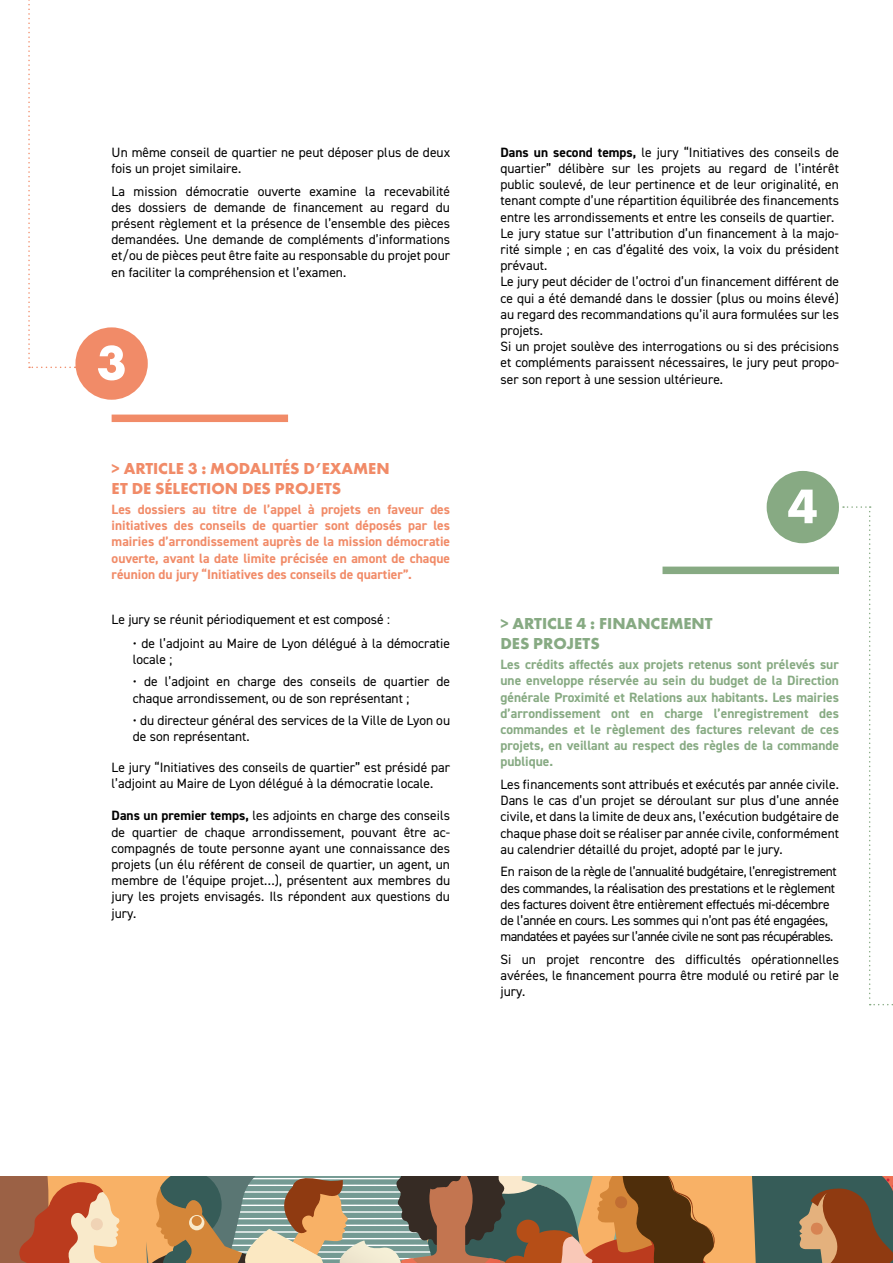
<style>
.page{position:relative;width:893px;height:1263px;background:#fff}
.page>*{position:absolute;margin:0;border:0;box-sizing:border-box;transform-origin:0 0}
.t1{font:700 50.4px "Futura PT";color:#fff}
.t2{font:700 16.5px/19.8px "Futura PT";color:#f18b68}
.t3{font:700 16.5px/19.8px "Futura PT";color:#87aa83}
.t4{font:13.5px/16.2px "DIN2014";color:#000}
.t5{font:700 13.5px/16.2px "DIN2014";color:#87aa83;text-align:justify}
.t6{font:13.5px/16.2px "DIN2014";letter-spacing:-.02em;color:#000}
.t7{font:700 13.5px/16.2px "DIN2014";color:#f18b68;text-align:justify}
.s1{font-weight:700}
</style>
<div class="page">
<div style="left:75px;top:327px;width:73px;height:73px;background:#f18b68;border-radius:50%"></div>
<svg style="left:28px;top:0;width:48px;height:368px"></svg>
<div style="left:767px;top:471px;width:72px;height:72px;background:#87aa83;border-radius:50%"></div>
<svg style="left:843px;top:506px;width:50px;height:499px"></svg>
<svg style="left:0;top:1176px;width:893px;height:87px;background:#9b7b5a"></svg>
<div style="left:112px;top:415px;width:176px;height:7px;background:#f18b68"></div>
<div style="left:662px;top:567px;width:177px;height:7px;background:#87aa83"></div>
<p class="t4" style="left:112px;top:144px;width:340px">Un même conseil de quartier ne peut déposer plus de deux fois un projet similaire.</p>
<p class="t4" style="left:112px;top:183px;width:340px;text-align:justify">La mission démocratie ouverte examine la recevabilité des dossiers de demande de financement au regard du présent règlement et la présence de l’ensemble des pièces demandées. Une demande de compléments d’informations et/ou de pièces peut être faite au responsable du projet pour en faciliter la compréhension et l’examen.</p>
<h1 class="t1" style="left:96px;top:330px;width:32px">3</h1>
<p class="t2" style="left:112px;top:458px;width:279px">&gt; ARTICLE 3 : MODALITÉS D’EXAMEN<br>ET DE SÉLECTION DES PROJETS</p>
<p class="t7" style="left:112px;top:501px;width:340px">Les dossiers au titre de l’appel à projets en faveur des initiatives des conseils de quartier sont déposés par les mairies d’arrondissement auprès de la mission démocratie ouverte, avant la date limite précisée en amont de chaque réunion du jury “Initiatives des conseils de quartier”.</p>
<p class="t4" style="left:112px;top:611px;width:280px">Le jury se réunit périodiquement et est composé :</p>
<p class="t4" style="left:133px;top:635px;width:319px">• de l’adjoint au Maire de Lyon délégué à la démocratie locale ;</p>
<p class="t4" style="left:133px;top:673px;width:319px">• de l’adjoint en charge des conseils de quartier de chaque arrondissement, ou de son représentant ;</p>
<p class="t4" style="left:133px;top:712px;width:319px">• du directeur général des services de la Ville de Lyon ou de son représentant.</p>
<p class="t4" style="left:112px;top:759px;width:340px">Le jury “Initiatives des conseils de quartier” est présidé par l’adjoint au Maire de Lyon délégué à la démocratie locale.</p>
<p class="t4" style="left:112px;top:807px;width:340px;text-align:justify"><span class="s1">Dans un premier temps,</span> les adjoints en charge des conseils de quartier de chaque arrondissement, pouvant être ac&shy;compagnés de toute personne ayant une connaissance des projets (un élu référent de conseil de quartier, un agent, un membre de l’équipe projet…), présentent aux membres du jury les projets envisagés. Ils répondent aux questions du jury.</p>
<p class="t4" style="left:500px;top:144px;width:340px"><span class="s1">Dans un second temps,</span> le jury “Initiatives des conseils de quartier” délibère sur les projets au regard de l’intérêt public soulevé, de leur pertinence et de leur originalité, en tenant compte d’une répartition équilibrée des financements entre les arrondissements et entre les conseils de quartier.<br>Le jury statue sur l’attribution d’un financement à la majo&shy;rité simple ; en cas d’égalité des voix, la voix du président prévaut.<br>Le jury peut décider de l’octroi d’un financement différent de ce qui a été demandé dans le dossier (plus ou moins élevé) au regard des recommandations qu’il aura formulées sur les projets.<br>Si un projet soulève des interrogations ou si des précisions et compléments paraissent nécessaires, le jury peut propo&shy;ser son report à une session ultérieure.</p>
<h1 class="t1" style="left:788px;top:474px;width:32px">4</h1>
<p class="t3" style="left:500px;top:613px;width:214px">&gt; ARTICLE 4 : FINANCEMENT<br>DES PROJETS</p>
<p class="t5" style="left:500px;top:656px;width:340px">Les crédits affectés aux projets retenus sont prélevés sur une enveloppe réservée au sein du budget de la Direction générale Proximité et Relations aux habitants. Les mairies d’arrondissement ont en charge l’enregistrement des commandes et le règlement des factures relevant de ces projets, en veillant au respect des règles de la commande publique.</p>
<p class="t4" style="left:500px;top:776px;width:340px;text-align:justify">Les financements sont attribués et exécutés par année civile.<br>Dans le cas d’un projet se déroulant sur plus d’une année civile, et dans la limite de deux ans, l’exécution budgétaire de chaque phase doit se réaliser par année civile, conformément au calendrier détaillé du projet, adopté par le jury.</p>
<p class="t6" style="left:500px;top:863px;width:338px">En raison de la règle de l’annualité budgétaire, l’enregistrement des commandes, la réalisation des prestations et le règlement des factures doivent être entièrement effectués mi-décembre de l’année en cours. Les sommes qui n’ont pas été engagées, mandatées et payées sur l’année civile ne sont pas récupérables.</p>
<p class="t4" style="left:500px;top:951px;width:340px;text-align:justify">Si un projet rencontre des difficultés opérationnelles avérées, le financement pourra être modulé ou retiré par le jury.</p>
</div>
